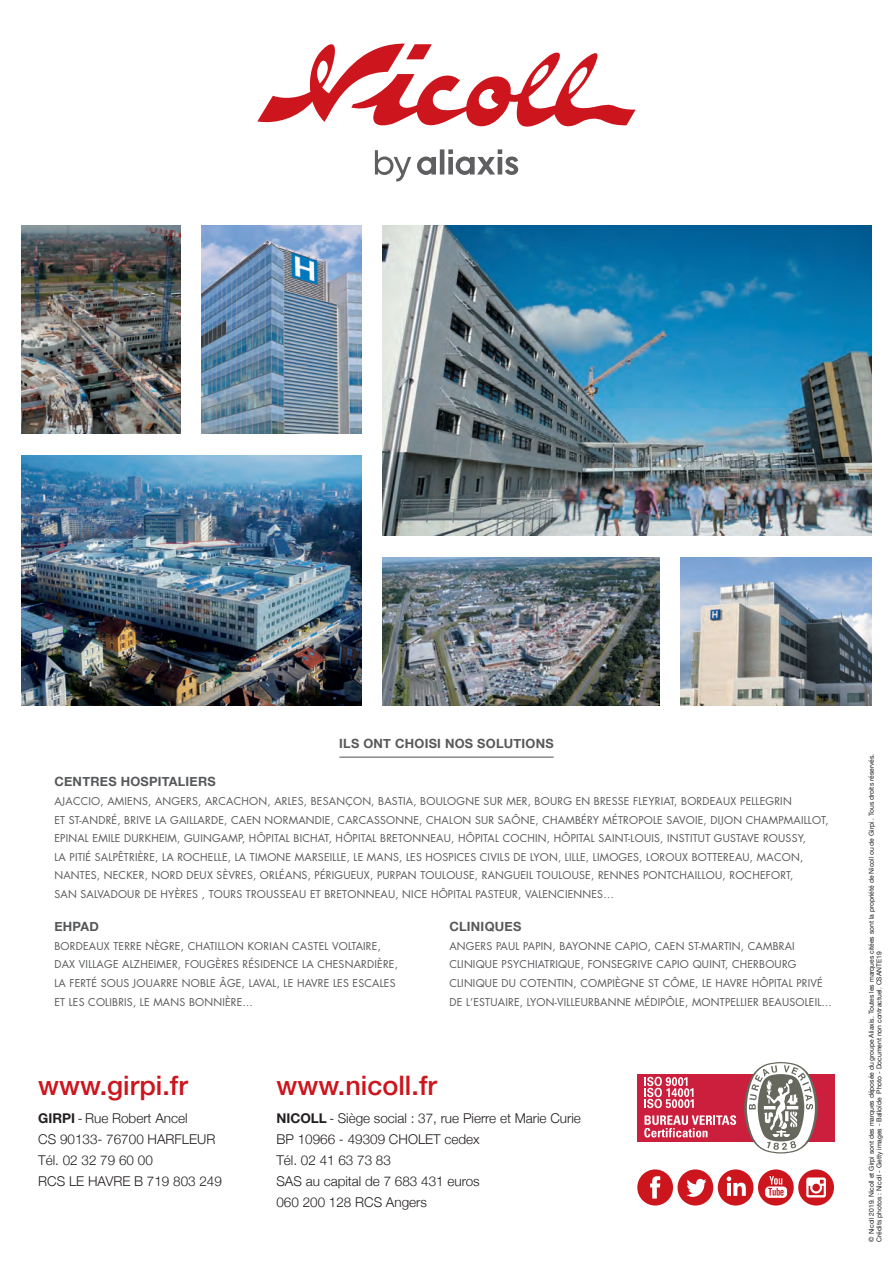
<style>
.page{position:relative;width:893px;height:1263px;background:#fff}
.page>*{position:absolute;margin:0;border:0;box-sizing:border-box;transform-origin:0 0}
.t1{font:500 27px "Helvetica Neue CE";color:#cd151d}
.t2{font:300 13.5px/21px "Helvetica Neue";color:#231f20}
.t3{font:700 12.75px "Helvetica Neue";letter-spacing:.02em;color:#57585a}
.t4{font:10.5px/18.6px "Futura CE";letter-spacing:.02em;color:#57585a}
.t5{font:6.75px/7.5px "Helvetica Neue";color:#231f20}
.s1{font-family:"Helvetica Neue CE";font-weight:700}
.s2{font-family:"Myriad Pro";font-weight:400}
</style>
<div class="page">
<img style="left:21px;top:225px;width:160px;height:209px">
<img style="left:21px;top:455px;width:340px;height:251px">
<img style="left:202px;top:225px;width:159px;height:209px">
<img style="left:383px;top:225px;width:489px;height:311px">
<img style="left:680px;top:557px;width:192px;height:149px">
<img style="left:383px;top:557px;width:276px;height:149px">
<svg style="left:375px;top:149px;width:143px;height:33px"></svg>
<svg style="left:257px;top:44px;width:379px;height:83px"></svg>
<div style="left:637px;top:1074px;width:197px;height:67px;background:#cc1e3d"></div>
<svg style="left:644px;top:1115px;width:92px;height:22px"></svg>
<svg style="left:744px;top:1062px;width:74px;height:91px"></svg>
<svg style="left:644px;top:1077px;width:50px;height:31px"></svg>
<svg style="left:758px;top:1169px;width:36px;height:36px"></svg>
<svg style="left:637px;top:1169px;width:76px;height:36px"></svg>
<div style="left:798px;top:1169px;width:36px;height:36px;background:#cd151d;border-radius:50%"></div>
<svg style="left:806px;top:1177px;width:20px;height:20px"></svg>
<div style="left:718px;top:1169px;width:35px;height:36px;background:#cd151d;border-radius:50%"></div>
<svg style="left:727px;top:1176px;width:19px;height:20px"></svg>
<hr style="left:339px;top:757px;width:215px;height:1px;background:#57585a">
<p class="t3" style="left:339px;top:733px;width:216px">ILS ONT CHOISI NOS SOLUTIONS</p>
<p class="t3" style="left:54px;top:772px;width:163px">CENTRES HOSPITALIERS</p>
<p class="t4" style="left:54px;top:792px;width:776px">AJACCIO, AMIENS, ANGERS, ARCACHON, ARLES, BESANÇON, BASTIA, BOULOGNE SUR MER, BOURG EN BRESSE FLEYRIAT, BORDEAUX PELLEGRIN<br>ET ST-ANDRÉ, BRIVE LA GAILLARDE, CAEN NORMANDIE, CARCASSONNE, CHALON SUR SAÔNE, CHAMBÉRY MÉTROPOLE SAVOIE, DIJON CHAMPMAILLOT, EPINAL EMILE DURKHEIM, GUINGAMP, HÔPITAL BICHAT, HÔPITAL BRETONNEAU, HÔPITAL COCHIN, HÔPITAL SAINT-LOUIS, INSTITUT GUSTAVE ROUSSY,<br>LA PITIÉ SALPÊTRIÈRE, LA ROCHELLE, LA TIMONE MARSEILLE, LE MANS, LES HOSPICES CIVILS DE LYON, LILLE, LIMOGES, LOROUX BOTTEREAU, MACON, NANTES, NECKER, NORD DEUX SÈVRES, ORLÉANS, PÉRIGUEUX, PURPAN TOULOUSE, RANGUEIL TOULOUSE, RENNES PONTCHAILLOU, ROCHEFORT,<br>SAN SALVADOUR DE HYÈRES , TOURS TROUSSEAU ET BRETONNEAU, NICE HÔPITAL PASTEUR, VALENCIENNES…</p>
<p class="t3" style="left:54px;top:917px;width:46px">EHPAD</p>
<p class="t4" style="left:54px;top:937px;width:345px">BORDEAUX TERRE NÈGRE, CHATILLON KORIAN CASTEL VOLTAIRE, DAX VILLAGE ALZHEIMER, FOUGÈRES RÉSIDENCE LA CHESNARDIÈRE, LA FERTÉ SOUS JOUARRE NOBLE ÂGE, LAVAL, LE HAVRE LES ESCALES ET LES COLIBRIS, LE MANS BONNIÈRE…</p>
<p class="t3" style="left:449px;top:917px;width:73px">CLINIQUES</p>
<p class="t4" style="left:449px;top:937px;width:384px">ANGERS PAUL PAPIN, BAYONNE CAPIO, CAEN ST-MARTIN, CAMBRAI CLINIQUE PSYCHIATRIQUE, FONSEGRIVE CAPIO QUINT, CHERBOURG CLINIQUE DU COTENTIN, COMPIÈGNE ST CÔME, LE HAVRE HÔPITAL PRIVÉ DE L’ESTUAIRE, LYON-VILLEURBANNE MÉDIPÔLE, MONTPELLIER BEAUSOLEIL…</p>
<h1 class="t1" style="left:38px;top:1069px;width:151px">www.girpi.fr</h1>
<p class="t2" style="left:38px;top:1107px;width:185px"><span class="s1">GIRPI</span> <span class="s2">-</span> Rue Robert Ancel<br>CS 90133- 76700 HARFLEUR<br>Tél. 02 32 79 60 00<br>RCS LE HAVRE B 719 803 249</p>
<h1 class="t1" style="left:276px;top:1069px;width:162px">www.nicoll.fr</h1>
<p class="t2" style="left:276px;top:1107px;width:306px"><span class="s1">NICOLL</span> <span class="s2">-</span> Siège social : 37, rue Pierre et Marie Curie<br>BP 10966 - 49309 CHOLET cedex<br>Tél. 02 41 63 73 83<br>SAS au capital de 7 683 431 euros<br>060 200 128 RCS Angers</p>
<p class="t5" style="left:868px;top:1242px;width:489px;rotate:-90deg">© Nicoll 2019. Nicoll et Girpi sont des marques déposée du groupe Aliaxis. Toutes les marques citées sont la propriété de Nicoll ou de Girpi . Tous droits réservés.<br>Crédits photos : Nicoll - Getty images - Balloïde Photo - Document non contractuel. CSANTE19</p>
</div>
